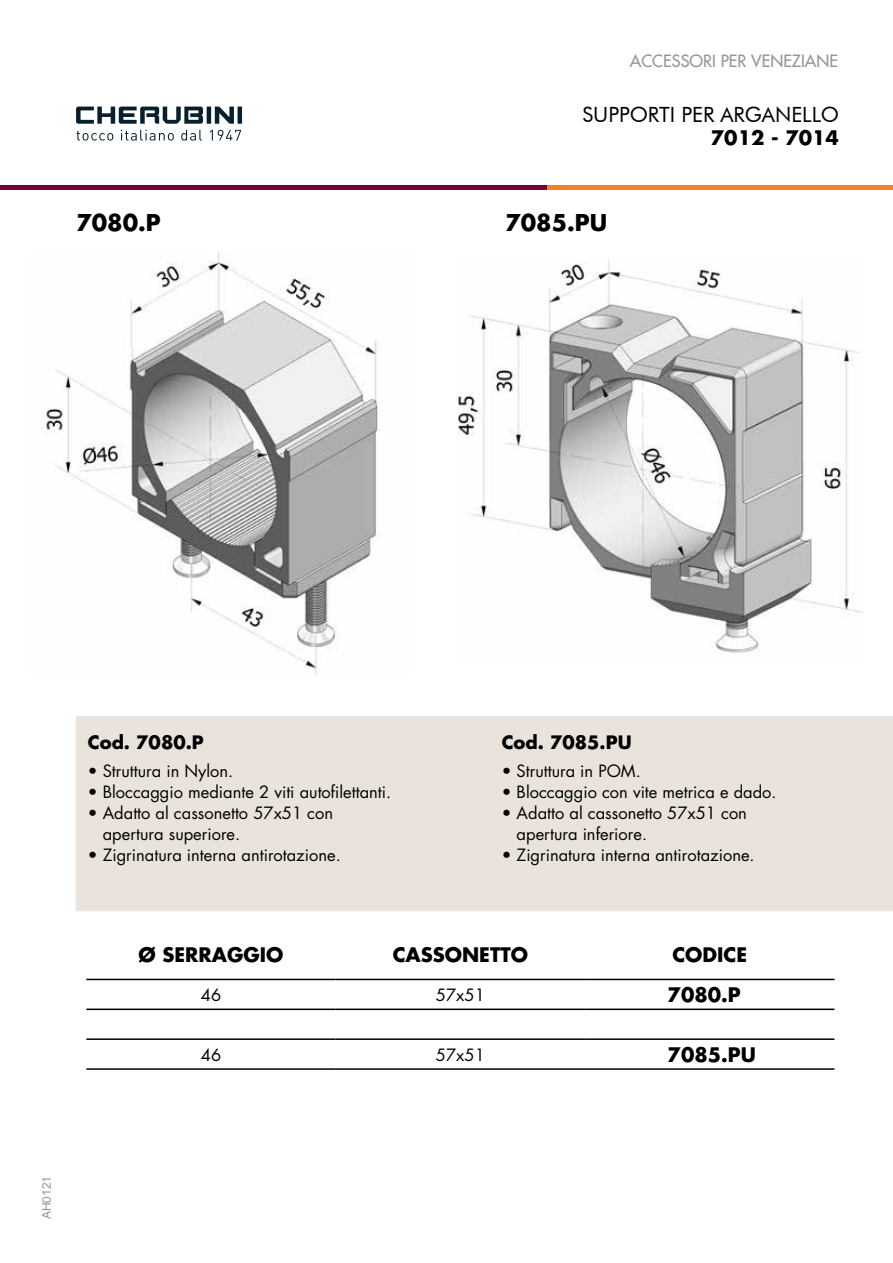
<style>
.page{position:relative;width:893px;height:1263px;background:#fff}
.page>*{position:absolute;margin:0;border:0;box-sizing:border-box;transform-origin:0 0}
.t1{font:700 22.5px "Futura Std";color:#000}
.t2{font:21px "Futura BT";color:#000}
.t3{font:700 19.5px "Futura Std";color:#000}
.t4{font:700 18px "Futura Std";color:#000}
.t5{font:16.5px/21px "Futura Std";color:#000}
.t6{font:500 16.5px "Futura Std";color:#939598}
.t7{font:12px "Arial";color:#939598}
</style>
<div class="page">
<div style="left:76px;top:717px;width:816px;height:194px;background:#e9e3dc"></div>
<svg style="left:76px;top:131px;width:37px;height:10px"></svg>
<svg style="left:121px;top:130px;width:53px;height:11px"></svg>
<svg style="left:181px;top:130px;width:21px;height:11px"></svg>
<svg style="left:210px;top:130px;width:31px;height:10px"></svg>
<hr style="left:238px;top:107px;width:4px;height:17px;background:#081f2d">
<hr style="left:207px;top:107px;width:4px;height:17px;background:#081f2d">
<svg style="left:215px;top:107px;width:19px;height:17px"></svg>
<svg style="left:76px;top:107px;width:127px;height:17px"></svg>
<hr style="left:546px;top:185px;width:346px;height:4px;background:#f58025">
<hr style="left:0;top:185px;width:546px;height:4px;background:#7a003c">
<hr style="left:86px;top:979px;width:250px;height:1px;background:#000">
<hr style="left:336px;top:979px;width:249px;height:1px;background:#000">
<hr style="left:585px;top:979px;width:249px;height:1px;background:#000">
<hr style="left:86px;top:1008px;width:250px;height:2px;background:#000">
<hr style="left:336px;top:1008px;width:249px;height:2px;background:#000">
<hr style="left:585px;top:1008px;width:249px;height:2px;background:#000">
<hr style="left:86px;top:1038px;width:250px;height:2px;background:#000">
<hr style="left:336px;top:1038px;width:249px;height:2px;background:#000">
<hr style="left:585px;top:1038px;width:249px;height:2px;background:#000">
<hr style="left:86px;top:1068px;width:250px;height:2px;background:#000">
<hr style="left:336px;top:1068px;width:249px;height:2px;background:#000">
<hr style="left:585px;top:1068px;width:249px;height:2px;background:#000">
<img style="left:45px;top:252px;width:334px;height:422px">
<img style="left:457px;top:260px;width:405px;height:393px">
<p class="t6" style="left:630px;top:50px;width:210px">ACCESSORI PER VENEZIANE</p>
<p class="t2" style="left:582px;top:101px;width:258px">SUPPORTI PER ARGANELLO</p>
<p class="t3" style="left:711px;top:125px;width:130px">7012 - 7014</p>
<h1 class="t1" style="left:76px;top:208px;width:86px">7080.P</h1>
<h1 class="t1" style="left:505px;top:208px;width:103px">7085.PU</h1>
<p class="t4" style="left:88px;top:730px;width:117px">Cod. 7080.P</p>
<p class="t4" style="left:502px;top:730px;width:131px">Cod. 7085.PU</p>
<p class="t5" style="left:88px;top:760px;width:147px">• Struttura in Nylon.</p>
<p class="t5" style="left:88px;top:781px;width:305px">• Bloccaggio mediante 2 viti autofilettanti.</p>
<p class="t5" style="left:103px;top:802px;width:232px;text-indent:-15px">• Adatto al cassonetto 57x51 con apertura superiore.</p>
<p class="t5" style="left:88px;top:844px;width:254px">• Zigrinatura interna antirotazione.</p>
<p class="t5" style="left:502px;top:760px;width:141px">• Struttura in POM.</p>
<p class="t5" style="left:502px;top:781px;width:276px">• Bloccaggio con vite metrica e dado.</p>
<p class="t5" style="left:517px;top:802px;width:232px;text-indent:-15px">• Adatto al cassonetto 57x51 con apertura inferiore.</p>
<p class="t5" style="left:502px;top:844px;width:254px">• Zigrinatura interna antirotazione.</p>
<p class="t3" style="left:139px;top:942px;width:146px">Ø SERRAGGIO</p>
<p class="t3" style="left:393px;top:942px;width:137px">CASSONETTO</p>
<p class="t3" style="left:672px;top:942px;width:76px">CODICE</p>
<p class="t5" style="left:201px;top:985px;width:22px">46</p>
<p class="t5" style="left:436px;top:985px;width:50px">57x51</p>
<p class="t3" style="left:668px;top:982px;width:75px">7080.P</p>
<p class="t5" style="left:201px;top:1044px;width:22px">46</p>
<p class="t5" style="left:436px;top:1044px;width:50px">57x51</p>
<p class="t3" style="left:668px;top:1042px;width:90px">7085.PU</p>
<p class="t7" style="left:38px;top:1219px;width:45px;rotate:-90deg">AH0121</p>
</div>
